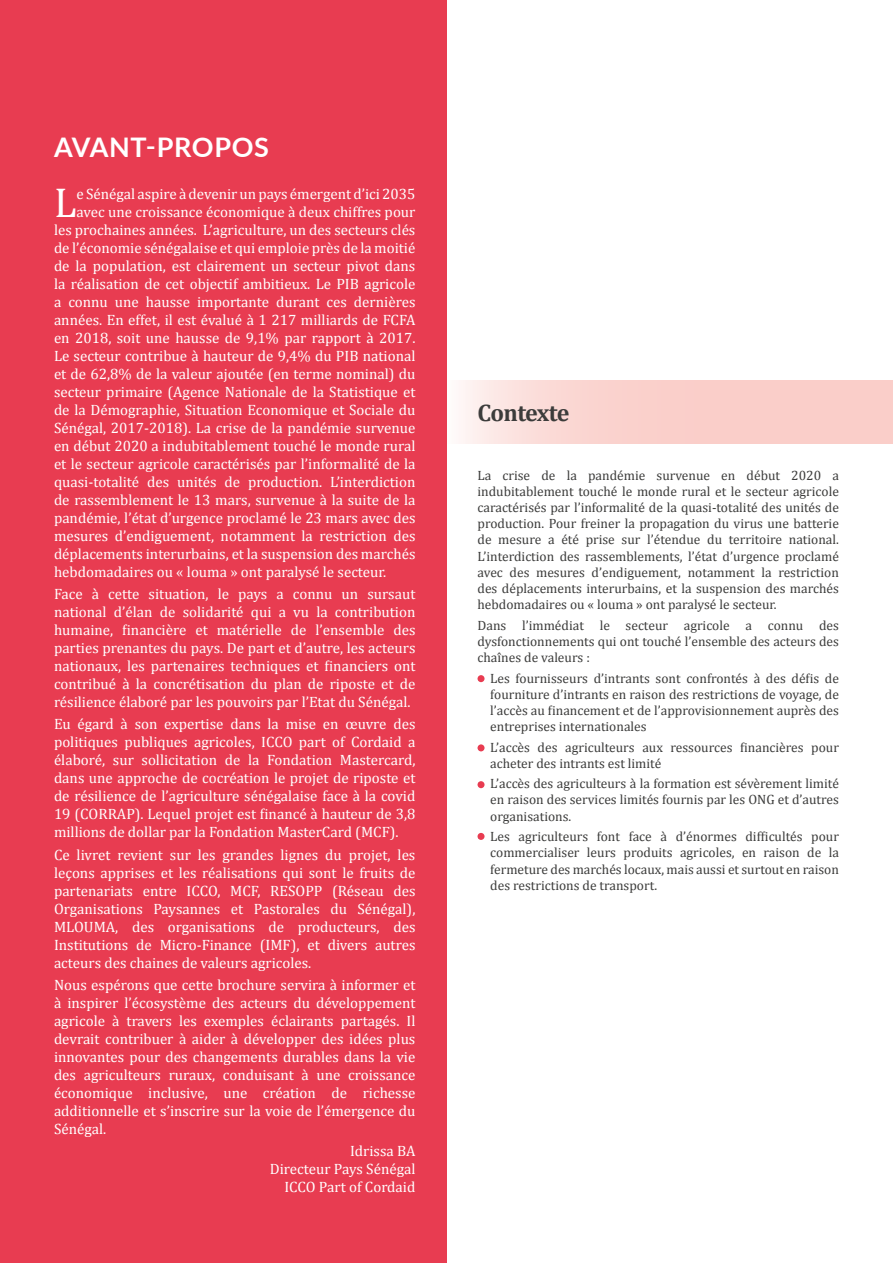
<style>
.page{position:relative;width:893px;height:1263px;background:#fff}
.page>*{position:absolute;margin:0;border:0;box-sizing:border-box;transform-origin:0 0}
.t1{font:42px "Cambria";color:#fff}
.t2{font:700 27px "Lato";letter-spacing:.025em;color:#fff}
.t3{font:700 24px "Cambria";letter-spacing:-.03em;color:#3c3c3b}
.t4{font:15px/18px "Cambria";color:#fff;text-align:justify}
.t5{font:13.5px/16.2px "Cambria";color:#3c3c3b;text-align:justify}
</style>
<div class="page">
<hr style="left:892px;top:54px;width:1px;height:64px;background:#facec9">
<svg style="left:446px;top:380px;width:447px;height:64px;background:#fad5d1"></svg>
<div style="left:0;top:0;width:446px;height:1263px;background:#e83c51"></div>
<div style="left:477px;top:675px;width:8px;height:7px;background:#e83c51;border-radius:50%"></div>
<div style="left:477px;top:744px;width:8px;height:7px;background:#e83c51;border-radius:50%"></div>
<div style="left:477px;top:781px;width:8px;height:7px;background:#e83c51;border-radius:50%"></div>
<div style="left:477px;top:833px;width:8px;height:7px;background:#e83c51;border-radius:50%"></div>
<hr style="left:892px;top:931px;width:1px;height:64px;background:#facec9">
<h2 class="t2" style="left:54px;top:128px;width:217px">AVANT-PROPOS</h2>
<h1 class="t1" style="left:54px;top:177px;width:24px">L</h1>
<p class="t4" style="left:77px;top:185px;width:340px">e Sénégal aspire à devenir un pays émergent d’ici 2035</p>
<p class="t4" style="left:77px;top:203px;width:340px">avec une croissance économique à deux chiffres pour</p>
<p class="t4" style="left:54px;top:221px;width:363px">les prochaines années. L’agriculture, un des secteurs clés</p>
<p class="t4" style="left:54px;top:239px;width:363px">de l’économie sénégalaise et qui emploie près de la moitié</p>
<p class="t4" style="left:54px;top:257px;width:363px">de la population, est clairement un secteur pivot dans</p>
<p class="t4" style="left:54px;top:275px;width:363px">la réalisation de cet objectif ambitieux. Le PIB agricole</p>
<p class="t4" style="left:54px;top:293px;width:363px">a connu une hausse importante durant ces dernières</p>
<p class="t4" style="left:54px;top:311px;width:363px">années. En effet, il est évalué à 1 217 milliards de FCFA</p>
<p class="t4" style="left:54px;top:329px;width:363px">en 2018, soit une hausse de 9,1% par rapport à 2017.</p>
<p class="t4" style="left:54px;top:347px;width:363px">Le secteur contribue à hauteur de 9,4% du PIB national</p>
<p class="t4" style="left:54px;top:365px;width:363px">et de 62,8% de la valeur ajoutée (en terme nominal) du</p>
<p class="t4" style="left:54px;top:383px;width:363px">secteur primaire (Agence Nationale de la Statistique et</p>
<p class="t4" style="left:54px;top:401px;width:363px">de la Démographie, Situation Economique et Sociale du</p>
<p class="t4" style="left:54px;top:419px;width:363px">Sénégal, 2017-2018). La crise de la pandémie survenue</p>
<p class="t4" style="left:54px;top:437px;width:363px">en début 2020 a indubitablement touché le monde rural</p>
<p class="t4" style="left:54px;top:455px;width:363px">et le secteur agricole caractérisés par l’informalité de la</p>
<p class="t4" style="left:54px;top:473px;width:363px">quasi-totalité des unités de production. L’interdiction</p>
<p class="t4" style="left:54px;top:491px;width:363px">de rassemblement le 13 mars, survenue à la suite de la</p>
<p class="t4" style="left:54px;top:509px;width:363px">pandémie, l’état d’urgence proclamé le 23 mars avec des</p>
<p class="t4" style="left:54px;top:527px;width:363px">mesures d’endiguement, notamment la restriction des</p>
<p class="t4" style="left:54px;top:545px;width:363px">déplacements interurbains, et la suspension des marchés</p>
<p class="t4" style="left:54px;top:563px;width:334px">hebdomadaires ou « louma » ont paralysé le secteur.</p>
<p class="t4" style="left:54px;top:585px;width:363px">Face à cette situation, le pays a connu un sursaut national d’élan de solidarité qui a vu la contribution humaine, financière et matérielle de l’ensemble des parties prenantes du pays. De part et d’autre, les acteurs nationaux, les partenaires techniques et financiers ont contribué à la concrétisation du plan de riposte et de résilience élaboré par les pouvoirs par l’Etat du Sénégal.</p>
<p class="t4" style="left:54px;top:715px;width:363px">Eu égard à son expertise dans la mise en œuvre des politiques publiques agricoles, ICCO part of Cordaid a élaboré, sur sollicitation de la Fondation Mastercard, dans une approche de cocréation le projet de riposte et de résilience de l’agriculture sénégalaise face à la covid 19 (CORRAP). Lequel projet est financé à hauteur de 3,8 millions de dollar par la Fondation MasterCard (MCF).</p>
<p class="t4" style="left:54px;top:845px;width:363px">Ce livret revient sur les grandes lignes du projet, les leçons apprises et les réalisations qui sont le fruits de partenariats entre ICCO, MCF, RESOPP (Réseau des Organisations Paysannes et Pastorales du Sénégal), MLOUMA, des organisations de producteurs, des Institutions de Micro-Finance (IMF), et divers autres acteurs des chaines de valeurs agricoles.</p>
<p class="t4" style="left:54px;top:976px;width:363px">Nous espérons que cette brochure servira à informer et à inspirer l’écosystème des acteurs du développement agricole à travers les exemples éclairants partagés. Il devrait contribuer à aider à développer des idées plus innovantes pour des changements durables dans la vie des agriculteurs ruraux, conduisant à une croissance économique inclusive, une création de richesse additionnelle et s’inscrire sur la voie de l’émergence du Sénégal.</p>
<p class="t4" style="left:270px;top:1142px;width:147px;text-align:right">Idrissa BA<br>Directeur Pays Sénégal<br>ICCO Part of Cordaid</p>
<h3 class="t3" style="left:477px;top:396px;width:94px">Contexte</h3>
<p class="t5" style="left:477px;top:467px;width:363px">La crise de la pandémie survenue en début 2020 a indubitablement touché le monde rural et le secteur agricole caractérisés par l’informalité de la quasi-totalité des unités de production. Pour freiner la propagation du virus une batterie de mesure a été prise sur l’étendue du territoire national.<br>L’interdiction des rassemblements, l’état d’urgence proclamé avec des mesures d’endiguement, notamment la restriction des déplacements interurbains, et la suspension des marchés hebdomadaires ou « louma » ont paralysé le secteur.</p>
<p class="t5" style="left:477px;top:617px;width:363px">Dans l’immédiat le secteur agricole a connu des dysfonctionnements qui ont touché l’ensemble des acteurs des chaînes de valeurs :</p>
<p class="t5" style="left:490px;top:670px;width:350px;text-indent:-13px">• Les fournisseurs d’intrants sont confrontés à des défis de fourniture d’intrants en raison des restrictions de voyage, de l’accès au financement et de l’approvisionnement auprès des entreprises internationales</p>
<p class="t5" style="left:490px;top:739px;width:350px;text-indent:-13px">• L’accès des agriculteurs aux ressources financières pour acheter des intrants est limité</p>
<p class="t5" style="left:490px;top:776px;width:350px;text-indent:-13px">• L’accès des agriculteurs à la formation est sévèrement limité en raison des services limités fournis par les ONG et d’autres organisations.</p>
<p class="t5" style="left:490px;top:828px;width:350px;text-indent:-13px">• Les agriculteurs font face à d’énormes difficultés pour commercialiser leurs produits agricoles, en raison de la fermeture des marchés locaux, mais aussi et surtout en raison des restrictions de transport.</p>
</div>
